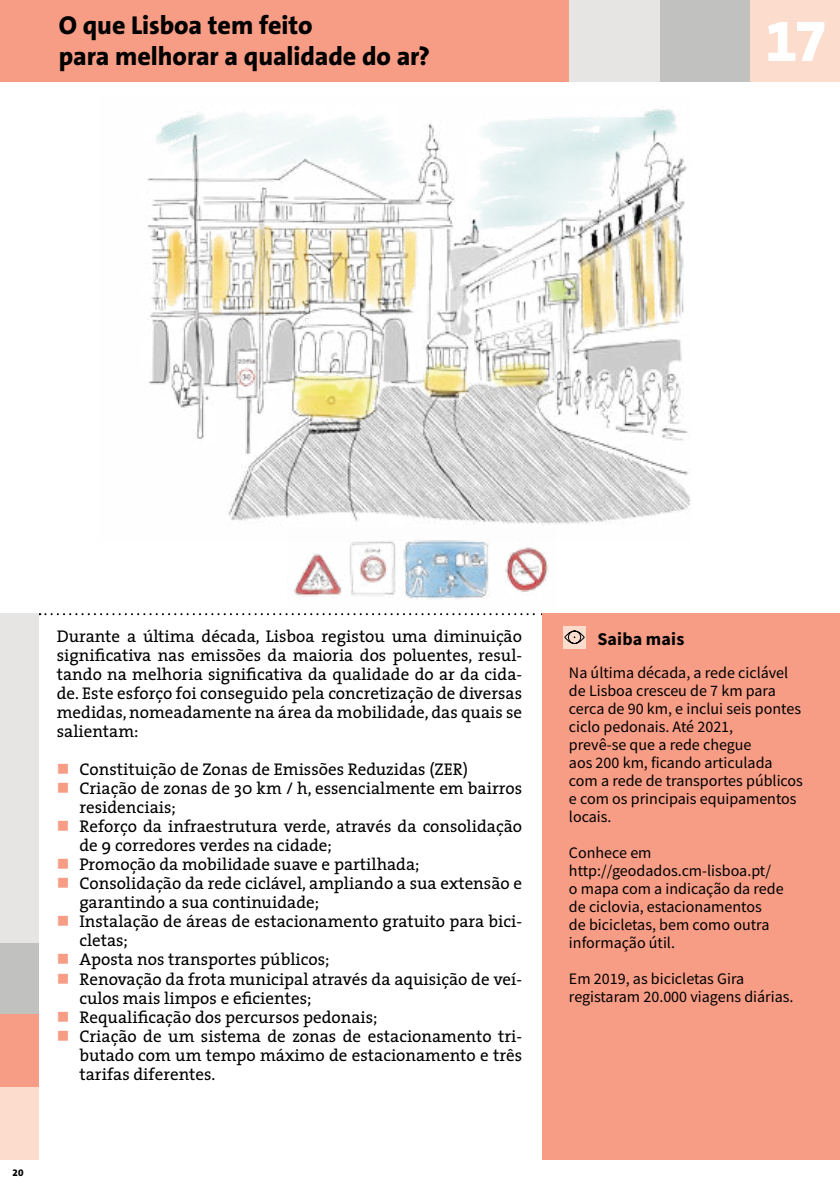
<style>
.page{position:relative;width:840px;height:1191px;background:#fff}
.page>*{position:absolute;margin:0;border:0;box-sizing:border-box;transform-origin:0 0}
.t1{font:800 60px "The Sans B8";color:#fff}
.t2{font:800 26px/31.2px "The Sans B8";letter-spacing:-.005em;color:#000}
.t3{font:700 18px "Source Sans Pro";letter-spacing:.01em;color:#000}
.t4{font:17px/19px "The Serif";color:#000}
.t5{font:16px/18px "Source Sans Pro";color:#000}
.t6{font:800 10px "The Sans B8";color:#000}
.s1{color:#f79c85}
</style>
<div class="page">
<img style="left:147px;top:109px;width:544px;height:417px">
<img style="left:293px;top:539px;width:255px;height:60px">
<svg style="left:39px;top:613px;width:503px;height:2px"></svg>
<hr style="left:839px;top:0;width:1px;height:81px;background:#f79c85">
<div style="left:0;top:942px;width:39px;height:72px;background:#c1c1c0"></div>
<div style="left:0;top:1014px;width:39px;height:73px;background:#f79c85"></div>
<div style="left:0;top:1087px;width:39px;height:72px;background:#fbdccd"></div>
<div style="left:0;top:0;width:839px;height:81px;background:#f79c85"></div>
<div style="left:568px;top:0;width:91px;height:81px;background:#e7e5e4"></div>
<div style="left:659px;top:0;width:91px;height:81px;background:#c1c1c0"></div>
<div style="left:750px;top:0;width:89px;height:81px;background:#fbdccd"></div>
<div style="left:0;top:613px;width:38px;height:329px;background:#e7e5e4"></div>
<div style="left:542px;top:613px;width:297px;height:546px;background:#f79c85"></div>
<div style="left:563px;top:626px;width:22px;height:23px;background:#fbdccd"></div>
<svg style="left:564px;top:630px;width:20px;height:14px"></svg>
<h2 class="t2" style="left:59px;top:10px;width:372px">O que Lisboa tem feito<br>para melhorar a qualidade do ar?</h2>
<h1 class="t1" style="left:764px;top:9px;width:64px">17</h1>
<p class="t4" style="left:57px;top:626px;width:466px;text-align:justify">Durante a última década, Lisboa registou uma diminuição significativa nas emissões da maioria dos poluentes, resul‑ tando na melhoria significativa da qualidade do ar da cida‑ de. Este esforço foi conseguido pela concretização de diversas medidas, nomeadamente na área da mobilidade, das quais se salientam:</p>
<p class="t4" style="left:57px;top:759px;width:412px"><span class="s1">■</span> Constituição de Zonas de Emissões Reduzidas (ZER)</p>
<p class="t4" style="left:79px;top:778px;width:444px;text-indent:-23px"><span class="s1">■</span> Criação de zonas de 30 km / h, essencialmente em bairros residenciais;</p>
<p class="t4" style="left:79px;top:816px;width:444px;text-indent:-23px"><span class="s1">■</span> Reforço da infraestrutura verde, através da consolidação de 9 corredores verdes na cidade;</p>
<p class="t4" style="left:57px;top:854px;width:364px"><span class="s1">■</span> Promoção da mobilidade suave e partilhada;</p>
<p class="t4" style="left:79px;top:873px;width:444px;text-indent:-23px"><span class="s1">■</span> Consolidação da rede ciclável, ampliando a sua extensão e garantindo a sua continuidade;</p>
<p class="t4" style="left:79px;top:911px;width:444px;text-indent:-23px"><span class="s1">■</span> Instalação de áreas de estacionamento gratuito para bici‑ cletas;</p>
<p class="t4" style="left:57px;top:949px;width:274px"><span class="s1">■</span> Aposta nos transportes públicos;</p>
<p class="t4" style="left:79px;top:968px;width:444px;text-indent:-23px"><span class="s1">■</span> Renovação da frota municipal através da aquisição de veí‑ culos mais limpos e eficientes;</p>
<p class="t4" style="left:57px;top:1006px;width:322px"><span class="s1">■</span> Requalificação dos percursos pedonais;</p>
<p class="t4" style="left:79px;top:1025px;width:444px;text-align:justify;text-indent:-23px"><span class="s1">■</span> Criação de um sistema de zonas de estacionamento tri‑ butado com um tempo máximo de estacionamento e três tarifas diferentes.</p>
<p class="t6" style="left:12px;top:1167px;width:13px">20</p>
<p class="t3" style="left:597px;top:627px;width:88px">Saiba mais</p>
<p class="t5" style="left:568px;top:663px;width:235px">Na última década, a rede ciclável de Lisboa cresceu de 7 km para cerca de 90 km, e inclui seis pontes ciclo pedonais. Até 2021,<br>prevê-‑se que a rede chegue<br>aos 200 km, ficando articulada com a rede de transportes públicos e com os principais equipamentos locais.</p>
<p class="t5" style="left:568px;top:843px;width:216px">Conhece em http://geodados.cm-‑lisboa.pt/ o mapa com a indicação da rede de ciclovia, estacionamentos<br>de bicicletas, bem como outra informação útil.</p>
<p class="t5" style="left:568px;top:969px;width:226px">Em 2019, as bicicletas Gira registaram 20.000 viagens diárias.</p>
</div>
